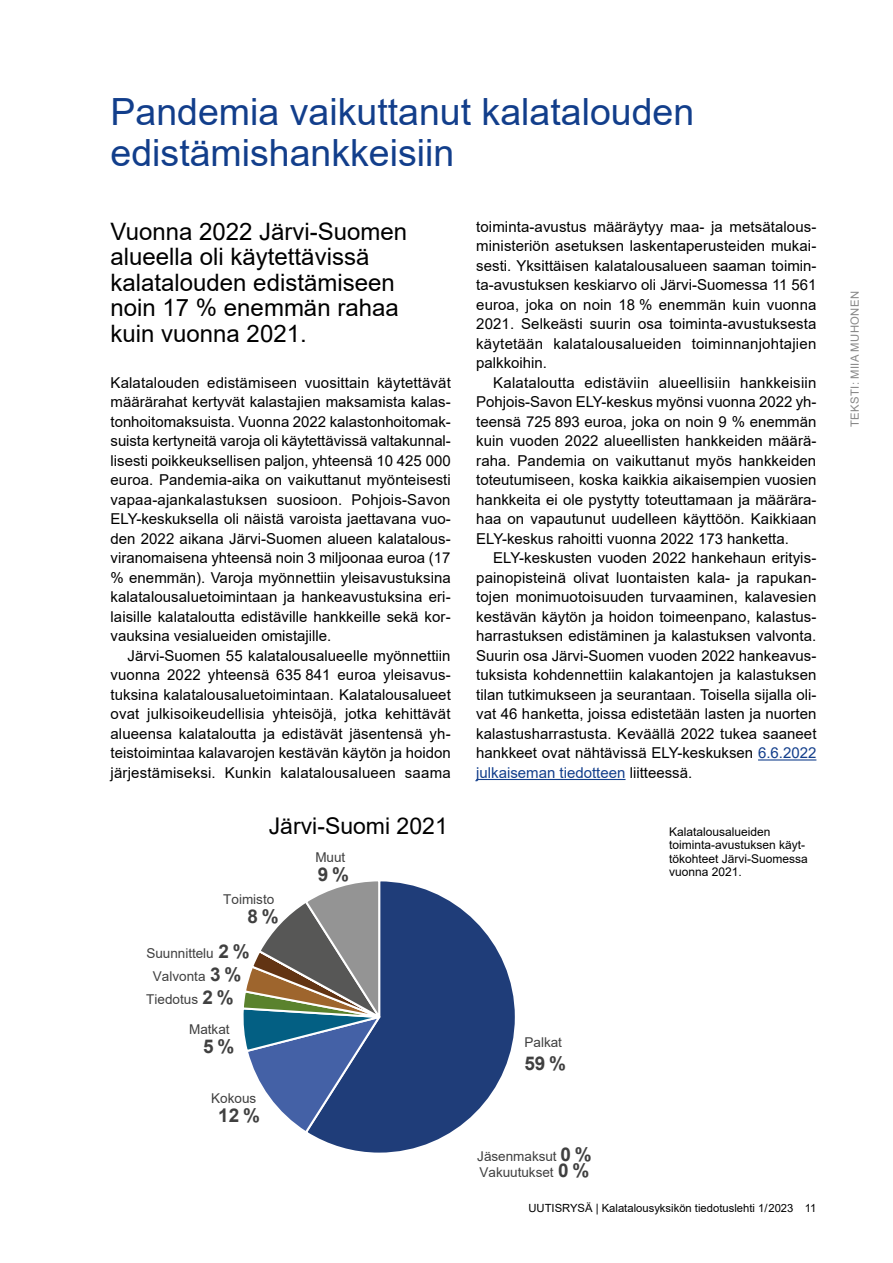
<style>
.page{position:relative;width:893px;height:1263px;background:#fff}
.page>*{position:absolute;margin:0;border:0;box-sizing:border-box;transform-origin:0 0}
.OTS_1{font:37.5px/40.5px "Arial";color:#123e8b}
.OTS_2{font:24px/25.5px "Arial";color:#000}
.t1{font:22.95px "Arial";color:#000}
.t2{font:700 18.9px "Arial";color:#404040}
.Leipis{font:15px/19.5px "Arial";color:#000;text-align:justify}
.Leipis_eka_kpl{font:15px/19.5px "Arial";color:#000;text-align:justify}
.t3{font:13.5px "Arial";color:#404040}
.Kuvateksti_taulukko{font:12px/13.5px "Arial";color:#000}
.t4{font:11.25px "Arial";color:#000}
.t5{font:11.25px "Arial";letter-spacing:.035em;color:#878787}
.s1{font-weight:700;font-size:18.9px}
.s2{color:#123e8b}
</style>
<div class="page">
<svg style="left:312px;top:885px;width:203px;height:268px"></svg>
<svg style="left:243px;top:881px;width:168px;height:254px"></svg>
<hr style="left:758px;top:759px;width:58px;height:1px;background:#123e8b">
<hr style="left:476px;top:779px;width:149px;height:1px;background:#123e8b">
<h1 class="OTS_1" style="left:111px;top:91px;width:585px">Pandemia vaikuttanut kalatalouden edistämishankkeisiin</h1>
<h2 class="OTS_2" style="left:111px;top:218px;width:298px">Vuonna 2022 Järvi-Suomen alueella oli käytettävissä kalatalouden edistämiseen noin 17 % enemmän rahaa kuin vuonna 2021.</h2>
<p class="Leipis_eka_kpl" style="left:111px;top:373px;width:342px">Kalatalouden edistämiseen vuosittain käytettävät määrärahat kertyvät kalastajien maksamista kalas&shy;tonhoitomaksuista. Vuonna 2022 kalastonhoitomak&shy;suista kertyneitä varoja oli käytettävissä valtakunnal&shy;lisesti poikkeuksellisen paljon, yhteensä 10 425 000 euroa. Pandemia-aika on vaikuttanut myönteisesti vapaa-ajankalastuksen suosioon. Pohjois-Savon ELY-keskuksella oli näistä varoista jaettavana vuo&shy;den 2022 aikana Järvi-Suomen alueen kalatalous&shy;viranomaisena yhteensä noin 3 miljoonaa euroa (17 % enemmän). Varoja myönnettiin yleisavustuksina kalatalousaluetoimintaan ja hankeavustuksina eri&shy;laisille kalataloutta edistäville hankkeille sekä kor&shy;vauksina vesialueiden omistajille.</p>
<p class="Leipis" style="left:111px;top:646px;width:342px;text-indent:17px">Järvi-Suomen 55 kalatalousalueelle myönnettiin vuonna 2022 yhteensä 635 841 euroa yleisavus&shy;tuksina kalatalousaluetoimintaan. Kalatalousalueet ovat julkisoikeudellisia yhteisöjä, jotka kehittävät alueensa kalataloutta ja edistävät jäsentensä yh&shy;teistoimintaa kalavarojen kestävän käytön ja hoidon järjestämiseksi. Kunkin kalatalousalueen saama</p>
<p class="t1" style="left:269px;top:810px;width:181px">Järvi-Suomi 2021</p>
<p class="t3" style="left:223px;top:890px;width:53px">Toimisto</p>
<p class="t2" style="left:248px;top:903px;width:33px">8 %</p>
<p class="t3" style="left:147px;top:944px;width:104px">Suunnittelu <span class="s1">2 %</span></p>
<p class="t3" style="left:153px;top:967px;width:90px">Valvonta <span class="s1">3 %</span></p>
<p class="t3" style="left:146px;top:990px;width:89px">Tiedotus <span class="s1">2 %</span></p>
<p class="t3" style="left:189px;top:1020px;width:42px">Matkat</p>
<p class="t2" style="left:203px;top:1033px;width:33px">5%</p>
<p class="t3" style="left:211px;top:1088px;width:47px">Kokous</p>
<p class="t2" style="left:218px;top:1102px;width:43px">12%</p>
<p class="t3" style="left:315px;top:848px;width:31px">Muut</p>
<p class="t2" style="left:318px;top:861px;width:33px">9%</p>
<p class="Leipis" style="left:476px;top:217px;width:342px">toiminta-avustus määräytyy maa- ja metsätalous&shy;ministeriön asetuksen laskentaperusteiden mukai&shy;sesti. Yksittäisen kalatalousalueen saaman toimin&shy;ta-avustuksen keskiarvo oli Järvi-Suomessa 11 561 euroa, joka on noin 18 % enemmän kuin vuonna 2021. Selkeästi suurin osa toiminta-avustuksesta käytetään kalatalousalueiden toiminnanjohtajien palkkoihin.</p>
<p class="Leipis" style="left:476px;top:373px;width:342px;text-indent:17px">Kalataloutta edistäviin alueellisiin hankkeisiin Pohjois-Savon ELY-keskus myönsi vuonna 2022 yh&shy;teensä 725 893 euroa, joka on noin 9 % enemmän kuin vuoden 2022 alueellisten hankkeiden määrä&shy;raha. Pandemia on vaikuttanut myös hankkeiden toteutumiseen, koska kaikkia aikaisempien vuosien hankkeita ei ole pystytty toteuttamaan ja määrära&shy;haa on vapautunut uudelleen käyttöön. Kaikkiaan ELY-keskus rahoitti vuonna 2022 173 hanketta.</p>
<p class="Leipis" style="left:476px;top:548px;width:342px;text-indent:17px">ELY-keskusten vuoden 2022 hankehaun erityis&shy;painopisteinä olivat luontaisten kala- ja rapukan&shy;tojen monimuotoisuuden turvaaminen, kalavesien kestävän käytön ja hoidon toimeenpano, kalastus&shy;harrastuksen edistäminen ja kalastuksen valvonta.<br>Suurin osa Järvi-Suomen vuoden 2022 hankeavus&shy;tuksista kohdennettiin kalakantojen ja kalastuksen tilan tutkimukseen ja seurantaan. Toisella sijalla oli&shy;vat 46 hanketta, joissa edistetään lasten ja nuorten kalastusharrastusta. Keväällä 2022 tukea saaneet hankkeet ovat nähtävissä ELY-keskuksen <span class="s2">6.6.2022 julkaiseman tiedotteen</span> liitteessä.</p>
<p class="t3" style="left:524px;top:1033px;width:39px">Palkat</p>
<p class="t2" style="left:524px;top:1050px;width:43px">59%</p>
<p class="t3" style="left:477px;top:1146px;width:116px">Jäsenmaksut <span class="s1">0 %</span></p>
<p class="t3" style="left:479px;top:1163px;width:111px">Vakuutukset <span class="s1">0 %</span></p>
<p class="Kuvateksti_taulukko" style="left:669px;top:825px;width:140px">Kalatalousalueiden toiminta-avustuksen käyt&shy;tökohteet Järvi-Suomessa vuonna 2021.</p>
<p class="t4" style="left:528px;top:1200px;width:289px">UUTISRYSÄ | Kalatalousyksikön tiedotuslehti 1/ 2023 11</p>
<p class="t5" style="left:847px;top:427px;width:137px;rotate:-90deg">TEKSTI: MIIA MUHONEN</p>
</div>
